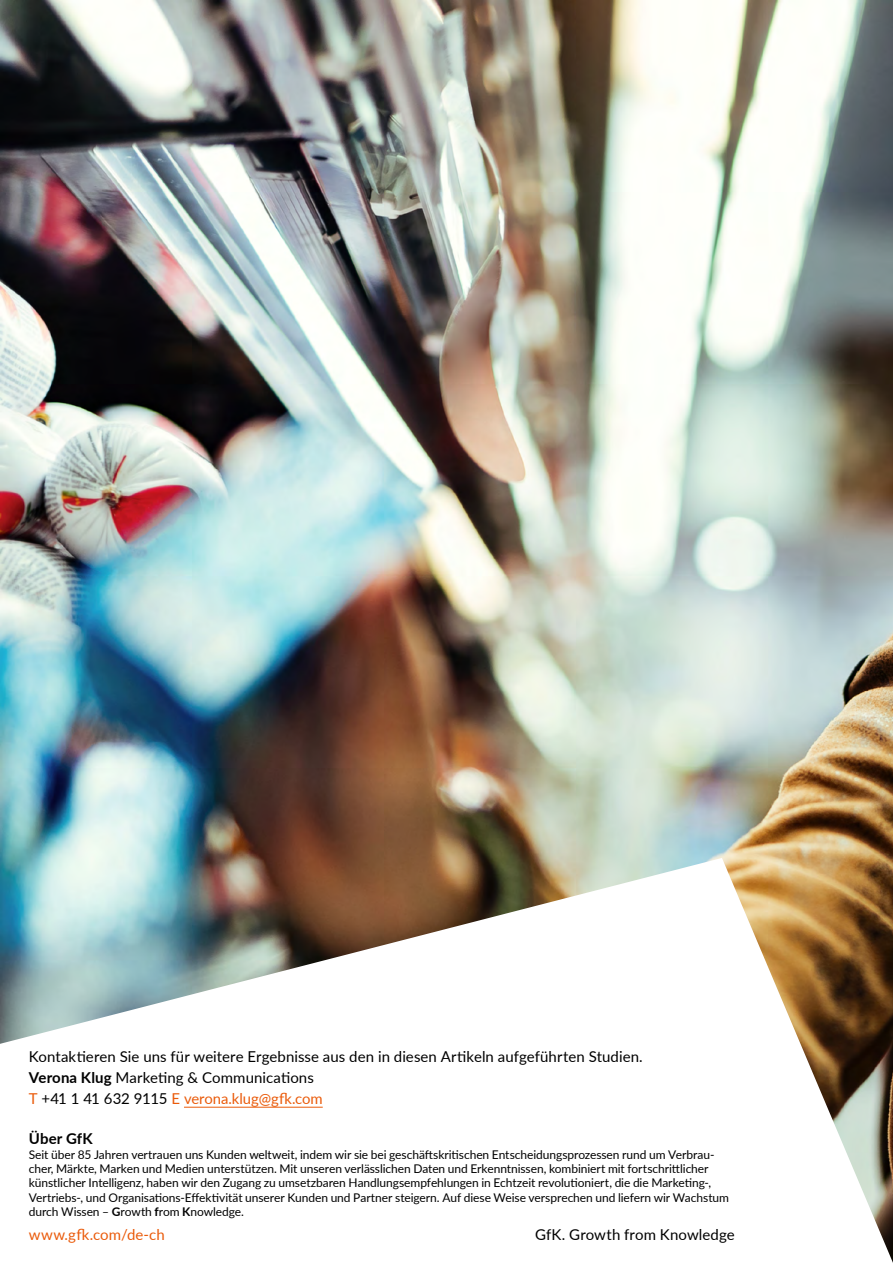
<style>
.page{position:relative;width:893px;height:1263px;background:#fff}
.page>*{position:absolute;margin:0;border:0;box-sizing:border-box;transform-origin:0 0}
.t1{font:15px/21px "Lato";letter-spacing:.005em;color:#000}
.t2{font:15px "Lato";letter-spacing:.01em;color:#ea5b0b}
.t3{font:700 15px "Lato";letter-spacing:.005em;color:#000}
.t4{font:12px/14.4px "Lato";letter-spacing:-.005em;color:#000}
.s1{font-weight:700}
.s2{color:#ea5b0b}
</style>
<div class="page">
<img style="left:0;top:0;width:893px;height:858px">
<img style="left:0;top:858px;width:893px;height:405px">
<hr style="left:184px;top:1107px;width:139px;height:1px;background:#ea5b0b">
<p class="t1" style="left:29px;top:1045px;width:615px">Kontaktieren Sie uns für weitere Ergebnisse aus den in diesen Artikeln aufgeführten Studien.<br><span class="s1">Verona Klug</span> Marketing &amp; Communications<br><span class="s2">T</span> +41 1 41 632 9115 <span class="s2">E verona.klug@gfk.com</span></p>
<p class="t3" style="left:29px;top:1128px;width:65px">Über GfK</p>
<p class="t4" style="left:29px;top:1146px;width:702px">Seit über 85 Jahren vertrauen uns Kunden weltweit, indem wir sie bei geschäftskritischen Entscheidungsprozessen rund um Verbrau&shy;cher, Märkte, Marken und Medien unterstützen. Mit unseren verlässlichen Daten und Erkenntnissen, kombiniert mit fortschrittlicher künstlicher Intelligenz, haben wir den Zugang zu umsetzbaren Handlungsempfehlungen in Echtzeit revolutioniert, die die Marketing-, Vertriebs-, und Organisations-Effektivität unserer Kunden und Partner steigern. Auf diese Weise versprechen und liefern wir Wachstum durch Wissen – <span class="s1">G</span>rowth <span class="s1">f</span>rom <span class="s1">K</span>nowledge.</p>
<p class="t2" style="left:29px;top:1224px;width:137px">www.gfk.com/de-ch</p>
<p class="t1" style="left:535px;top:1224px;width:201px">GfK. Growth from Knowledge</p>
</div>
